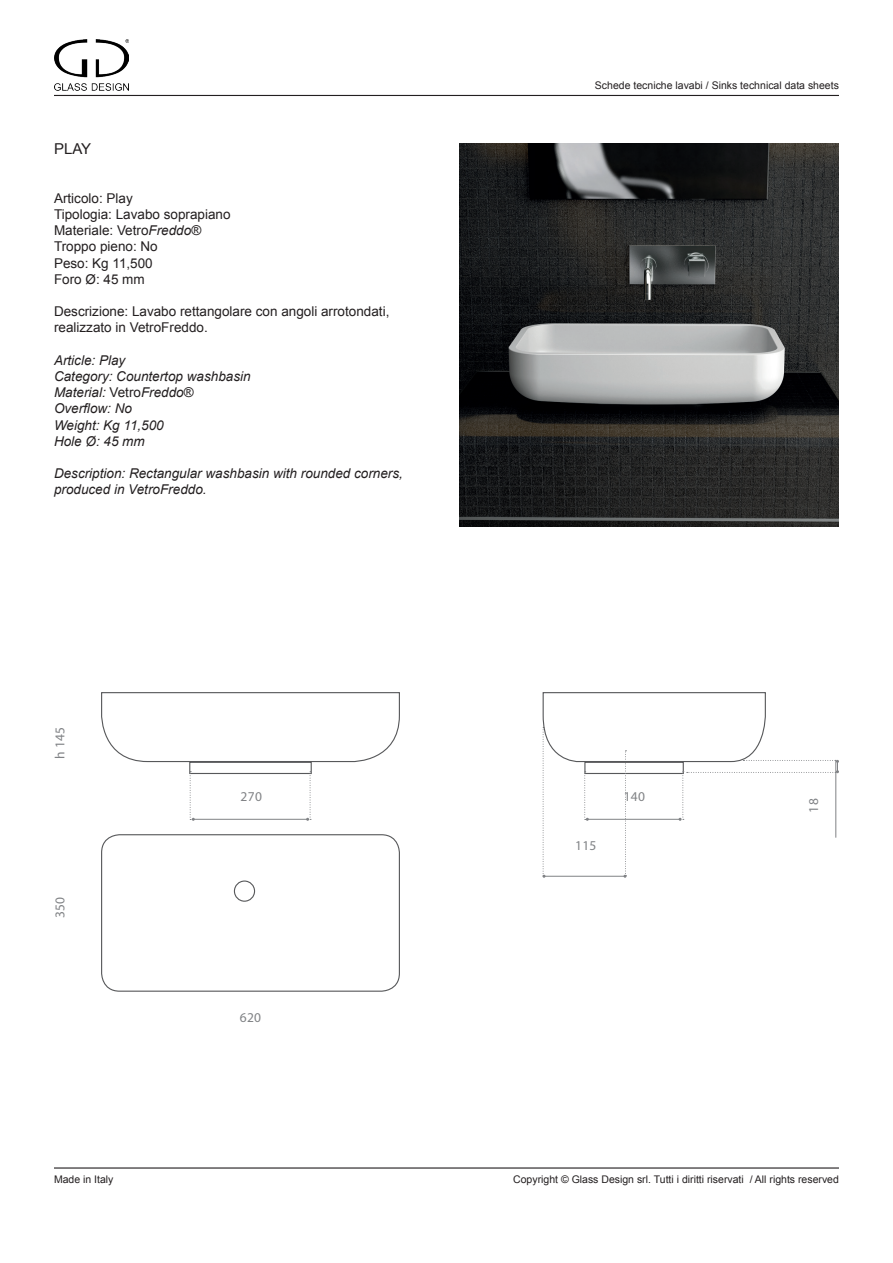
<style>
.page{position:relative;width:893px;height:1263px;background:#fff}
.page>*{position:absolute;margin:0;border:0;box-sizing:border-box;transform-origin:0 0}
.t1{font:15px "Arial";color:#231f20}
.t2{font:13.5px/16.2px "Arial";color:#231f20}
.t3{font:italic 13.5px/16.2px "Arial";color:#231f20}
.t4{font:13.5px "Myriad Pro";letter-spacing:.025em;color:#808285}
.t5{font:10.5px "Arial";color:#231f20}
.s1{font-style:italic}
.s2{font-style:normal}
</style>
<div class="page">
<img style="left:54px;top:39px;width:75px;height:52px">
<hr style="left:54px;top:95px;width:785px;height:1px;background:#231f20">
<hr style="left:54px;top:1167px;width:785px;height:1px;background:#231f20">
<img style="left:460px;top:143px;width:379px;height:383px">
<svg style="left:101px;top:692px;width:299px;height:71px"></svg>
<div style="left:101px;top:834px;width:299px;height:158px;border:1px solid #57585a;border-radius:18px"></div>
<div style="left:234px;top:880px;width:21px;height:22px;border:1px solid #57585a;border-radius:50%"></div>
<div style="left:189px;top:762px;width:123px;height:12px;border:1px solid #57585a"></div>
<hr style="left:193px;top:819px;width:115px;height:1px;background:#808285">
<svg style="left:306px;top:771px;width:5px;height:50px"></svg>
<svg style="left:190px;top:771px;width:5px;height:50px"></svg>
<svg style="left:542px;top:692px;width:297px;height:186px"></svg>
<hr style="left:835px;top:760px;width:1px;height:78px;background:#808285">
<p class="t1" style="left:54px;top:139px;width:39px">PLAY</p>
<p class="t2" style="left:54px;top:190px;width:80px">Articolo: Play</p>
<p class="t2" style="left:54px;top:206px;width:178px">Tipologia: Lavabo soprapiano</p>
<p class="t2" style="left:54px;top:223px;width:149px">Materiale: Vetro<span class="s1">Freddo</span>®</p>
<p class="t2" style="left:54px;top:239px;width:105px">Troppo pieno: No</p>
<p class="t2" style="left:54px;top:255px;width:100px">Peso: Kg 11,500</p>
<p class="t2" style="left:54px;top:271px;width:92px">Foro Ø: 45 mm</p>
<p class="t2" style="left:54px;top:304px;width:337px">Descrizione: Lavabo rettangolare con angoli arrotondati, realizzato in VetroFreddo.</p>
<p class="t3" style="left:54px;top:352px;width:73px">Article: Play</p>
<p class="t3" style="left:54px;top:368px;width:198px">Category: Countertop washbasin</p>
<p class="t3" style="left:54px;top:385px;width:141px">Material: <span class="s2">Vetro</span>Freddo<span class="s2">®</span></p>
<p class="t3" style="left:54px;top:401px;width:80px">Overflow: No</p>
<p class="t3" style="left:54px;top:417px;width:111px">Weight: Kg 11,500</p>
<p class="t3" style="left:54px;top:433px;width:92px">Hole Ø: 45 mm</p>
<p class="t3" style="left:54px;top:466px;width:350px">Description: Rectangular washbasin with rounded corners, produced in VetroFreddo.</p>
<p class="t4" style="left:52px;top:759px;width:34px;rotate:-90deg">h 145</p>
<p class="t5" style="left:595px;top:79px;width:245px">Schede tecniche lavabi / Sinks technical data sheets</p>
<p class="t4" style="left:52px;top:918px;width:23px;rotate:-90deg">350</p>
<p class="t4" style="left:241px;top:788px;width:23px">270</p>
<p class="t4" style="left:624px;top:788px;width:23px">140</p>
<p class="t4" style="left:240px;top:1010px;width:23px">620</p>
<p class="t4" style="left:575px;top:837px;width:23px">115</p>
<p class="t4" style="left:805px;top:812px;width:16px;rotate:-90deg">18</p>
<p class="t5" style="left:54px;top:1173px;width:61px">Made in Italy</p>
<p class="t5" style="left:513px;top:1173px;width:327px">Copyright © Glass Design srl. Tutti i diritti riservati / All rights reserved</p>
</div>
